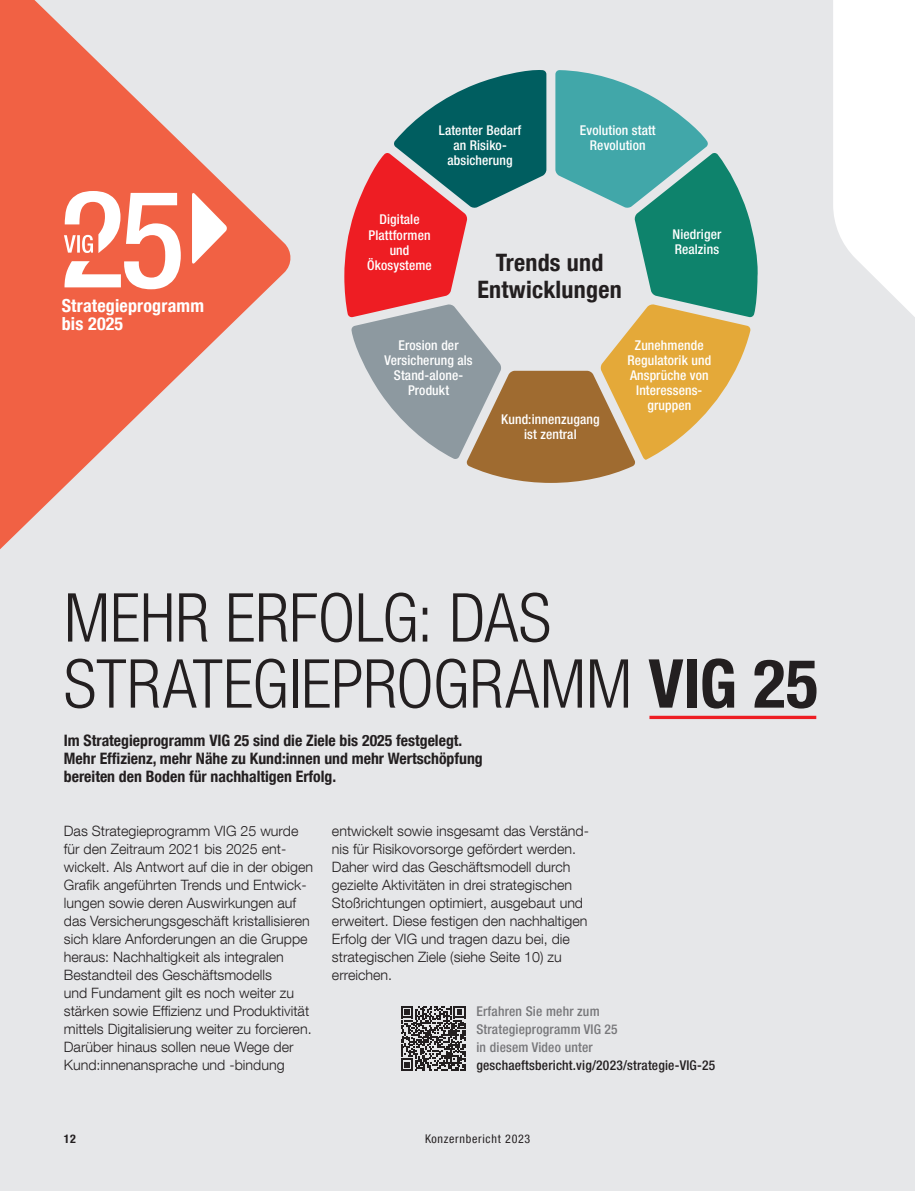
<style>
.page{position:relative;width:915px;height:1191px;background:#fff}
.page>*{position:absolute;margin:0;border:0;box-sizing:border-box;transform-origin:0 0}
.t1{font:300 condensed 67.5px/66px "Helvetica Neue LT Com";color:#231f20}
.t2{font:700 condensed 24px/27px "Helvetica Neue LT Com";letter-spacing:.01em;color:#231f20;text-align:center}
.t3{font:700 condensed 18px/18px "Helvetica Neue LT Com";letter-spacing:.01em;color:#fff}
.t4{font:700 condensed 15.75px/18px "Helvetica Neue LT Com";color:#231f20}
.t5{font:300 14.25px/18px "Helvetica Neue LT Com";color:#231f20}
.t6{font:500 condensed 13.5px/15px "Helvetica Neue LT Com";letter-spacing:.01em;color:#fff;text-align:center}
.t7{font:500 condensed 13.5px/18px "Helvetica Neue LT Com";letter-spacing:.015em;color:#77777a}
.t8{font:500 condensed 13.5px "Helvetica Neue LT Com";letter-spacing:.015em;color:#231f20}
.t9{font:condensed 12px "Helvetica Neue LT Com";letter-spacing:.06em;color:#231f20}
.t10{font:700 condensed 12px "Helvetica Neue LT Com";color:#231f20}
.s1{font-weight:700}
</style>
<div class="page">
<div style="left:0;top:0;width:914px;height:1191px;background:#e6e7e9"></div>
<svg style="left:0;top:0;width:292px;height:650px;background:#eab1a6"></svg>
<svg style="left:47px;top:191px;width:180px;height:98px"></svg>
<hr style="left:649px;top:716px;width:167px;height:3px;background:#ee1d23">
<svg style="left:400px;top:1006px;width:65px;height:64px;background:#716f71"></svg>
<svg style="left:344px;top:69px;width:414px;height:414px;background:#a8a89b"></svg>
<p class="t3" style="left:62px;top:297px;width:144px">Strategieprogramm bis 2025</p>
<p class="t6" style="left:438px;top:123px;width:84px">Latenter Bedarf an Risiko&shy;absicherung</p>
<p class="t6" style="left:579px;top:123px;width:77px">Evolution statt<br>Revolution</p>
<p class="t6" style="left:367px;top:212px;width:66px">Digitale<br>Plattformen und<br>Ökosysteme</p>
<h2 class="t2" style="left:477px;top:249px;width:146px">Trends und<br>Entwicklungen</h2>
<p class="t6" style="left:672px;top:226px;width:50px;text-align:left">Niedriger<br>Realzins</p>
<p class="t6" style="left:384px;top:337px;width:90px">Erosion der<br>Versicherung als<br>Stand-alone-<br>Produkt</p>
<p class="t6" style="left:501px;top:411px;width:100px">Kund:innenzugang ist zentral</p>
<p class="t6" style="left:627px;top:338px;width:85px">Zunehmende<br>Regulatorik und<br>Ansprüche von<br>Interessens&shy;gruppen</p>
<h1 class="t1" style="left:64px;top:584px;width:755px">MEHR ERFOLG: DAS<br>STRATEGIEPROGRAMM <span class="s1">VIG 25</span></h1>
<p class="t4" style="left:64px;top:731px;width:420px">Im Strategieprogramm VIG 25 sind die Ziele bis 2025 festgelegt.<br>Mehr Effizienz, mehr Nähe zu Kund:innen und mehr Wertschöpfung bereiten den Boden für nachhaltigen Erfolg.</p>
<p class="t5" style="left:64px;top:821px;width:251px">Das Strategieprogramm VIG 25 wurde für den Zeitraum 2021 bis 2025 ent&shy;wickelt. Als Antwort auf die in der obigen Grafik angeführten Trends und Entwick&shy;lungen sowie deren Auswirkungen auf das Versicherungsgeschäft kristallisieren sich klare Anforderungen an die Gruppe heraus: Nachhaltigkeit als integralen Bestandteil des Geschäftsmodells<br>und Fundament gilt es noch weiter zu stärken sowie Effizienz und Produktivität mittels Digitalisierung weiter zu forcieren.<br>Darüber hinaus sollen neue Wege der Kund:innenansprache und -bindung</p>
<p class="t5" style="left:332px;top:821px;width:258px">entwickelt sowie insgesamt das Verständ&shy;nis für Risikovorsorge gefördert werden.<br>Daher wird das Geschäftsmodell durch gezielte Aktivitäten in drei strategischen Stoßrichtungen optimiert, ausgebaut und erweitert. Diese festigen den nachhaltigen Erfolg der VIG und tragen dazu bei, die strategischen Ziele (siehe Seite 10) zu erreichen.</p>
<p class="t7" style="left:476px;top:1001px;width:143px">Erfahren Sie mehr zum<br>Strategieprogramm VIG 25 in diesem Video unter</p>
<p class="t8" style="left:476px;top:1057px;width:240px">geschaeftsbericht.vig/2023/strategie-VIG-25</p>
<p class="t10" style="left:64px;top:1131px;width:14px">12</p>
<p class="t9" style="left:425px;top:1131px;width:107px">Konzernbericht 2023</p>
</div>
